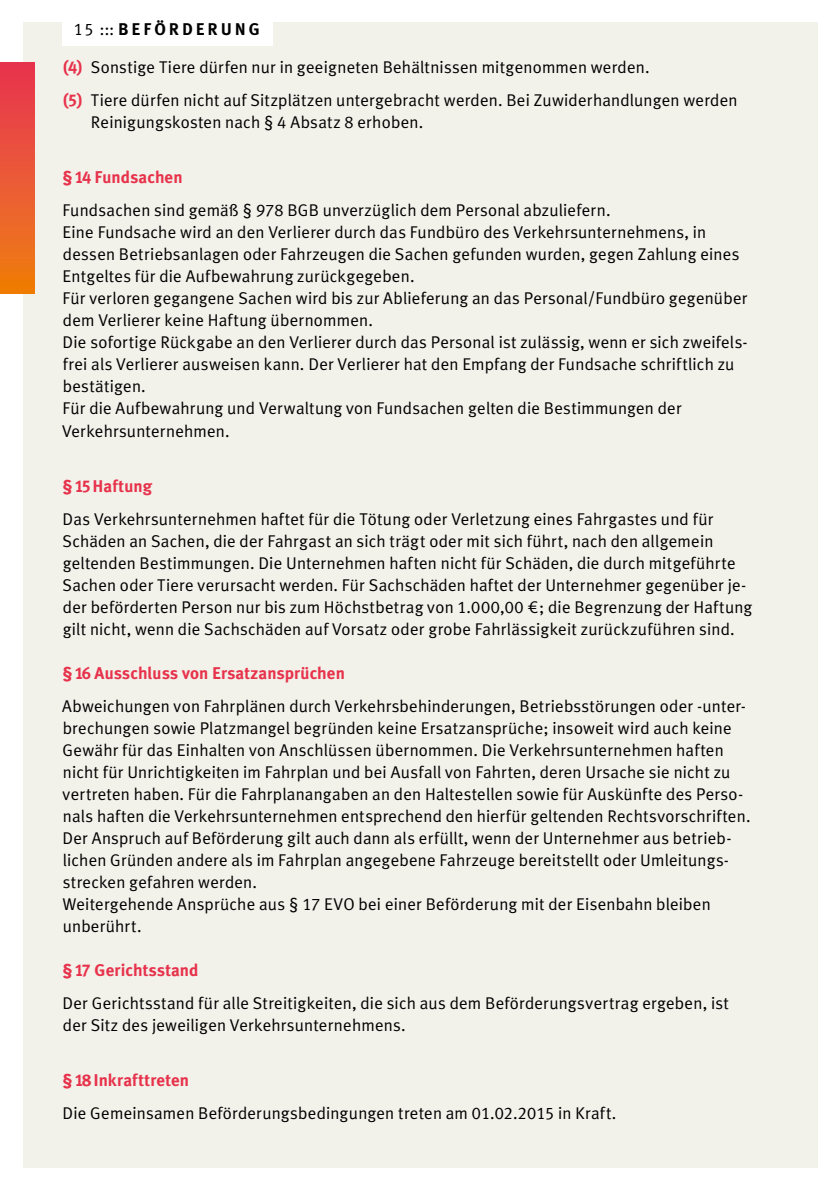
<style>
.page{position:relative;width:840px;height:1191px;background:#fff}
.page>*{position:absolute;margin:0;border:0;box-sizing:border-box;transform-origin:0 0}
.t1{font:17px/22px "Meta Plus Normal";letter-spacing:.01em;color:#000}
.t2{font:700 17px "Meta Plus";letter-spacing:.165em;color:#000}
.t3{font:17px "Meta Plus Normal Caps";color:#000}
.s1{font-family:"Meta Plus Normal";font-weight:400}
.s2{font-family:"Meta Plus Bold Caps";color:#e7324b}
.s3{font-family:"Meta Plus Normal Caps"}
.s4{font-family:"Meta Plus";font-weight:700;color:#e7324b}
.s5{font-family:"Meta Euro"}
</style>
<div class="page">
<div style="left:23px;top:23px;width:793px;height:1145px;background:#f2f1ea"></div>
<svg style="left:0;top:63px;width:34px;height:230px;background:#ea5831"></svg>
<div style="left:62px;top:0;width:210px;height:45px;background:#fff"></div>
<p class="t2" style="left:99px;top:19px;width:162px"><span class="s1">:::</span>BEFÖRDERUNG</p>
<p class="t1" style="left:63px;top:51px;width:675px;line-height:33px"><span class="s2">(4)</span> Sonstige Tiere dürfen nur in geeigneten Behältnissen mitgenommen werden.<br><span class="s2">(5)</span> Tiere dürfen nicht auf Sitzplätzen untergebracht werden. Bei Zuwiderhandlungen werden</p>
<p class="t1" style="left:91px;top:111px;width:333px">Reinigungskosten nach § <span class="s3">4</span> Absatz <span class="s3">8</span> erhoben.</p>
<p class="t1" style="left:62px;top:161px;width:549px;line-height:33px"><span class="s2">§ 14</span> <span class="s4">Fundsachen<br></span>Fundsachen sind gemäß § <span class="s3">978</span> BGB unverzüglich dem Personal abzuliefern.</p>
<p class="t1" style="left:62px;top:221px;width:686px">Eine Fundsache wird an den Verlierer durch das Fundbüro des Verkehrsunternehmens, in dessen Betriebsanlagen oder Fahrzeugen die Sachen gefunden wurden, gegen Zahlung eines Entgeltes für die Aufbewahrung zurückgegeben.<br>Für verloren gegangene Sachen wird bis zur Ablieferung an das Personal/Fundbüro gegenüber dem Verlierer keine Haftung übernommen.<br>Die sofortige Rückgabe an den Verlierer durch das Personal ist zulässig, wenn er sich zweifels&shy;frei als Verlierer ausweisen kann. Der Verlierer hat den Empfang der Fundsache schriftlich zu bestätigen.<br>Für die Aufbewahrung und Verwaltung von Fundsachen gelten die Bestimmungen der Verkehrsunternehmen.</p>
<p class="t3" style="left:74px;top:19px;width:11px">1</p>
<p class="t1" style="left:62px;top:469px;width:652px;line-height:33px"><span class="s2">§ 15</span> <span class="s4">Haftung<br></span>Das Verkehrsunternehmen haftet für die Tötung oder Verletzung eines Fahrgastes und für</p>
<p class="t1" style="left:62px;top:529px;width:691px">Schäden an Sachen, die der Fahrgast an sich trägt oder mit sich führt, nach den allgemein geltenden Bestimmungen. Die Unternehmen haften nicht für Schäden, die durch mitgeführte Sachen oder Tiere verursacht werden. Für Sachschäden haftet der Unternehmer gegenüber je&shy;der beförderten Person nur bis zum Höchstbetrag von <span class="s3">1.000,00</span> <span class="s5">1</span>; die Begrenzung der Haftung gilt nicht, wenn die Sachschäden auf Vorsatz oder grobe Fahrlässigkeit zurückzuführen sind.</p>
<p class="t1" style="left:62px;top:656px;width:684px;line-height:33px"><span class="s2">§ 16</span> <span class="s4">Ausschluss von Ersatzansprüchen<br></span>Abweichungen von Fahrplänen durch Verkehrsbehinderungen, Betriebsstörungen oder -unter-</p>
<p class="t1" style="left:62px;top:716px;width:689px">brechungen sowie Platzmangel begründen keine Ersatzansprüche; insoweit wird auch keine Gewähr für das Einhalten von Anschlüssen übernommen. Die Verkehrsunternehmen haften nicht für Unrichtigkeiten im Fahrplan und bei Ausfall von Fahrten, deren Ursache sie nicht zu vertreten haben. Für die Fahrplanangaben an den Haltestellen sowie für Auskünfte des Perso&shy;nals haften die Verkehrsunternehmen entsprechend den hierfür geltenden Rechtsvorschriften.<br>Der Anspruch auf Beförderung gilt auch dann als erfüllt, wenn der Unternehmer aus betrieb&shy;lichen Gründen andere als im Fahrplan angegebene Fahrzeuge bereitstellt oder Umleitungs&shy;strecken gefahren werden.<br>Weitergehende Ansprüche aus § <span class="s3">17</span> EVO bei einer Beförderung mit der Eisenbahn bleiben unberührt.</p>
<p class="t1" style="left:62px;top:953px;width:667px;line-height:33px"><span class="s2">§ 17</span> <span class="s4">Gerichtsstand<br></span>Der Gerichtsstand für alle Streitigkeiten, die sich aus dem Beförderungsvertrag ergeben, ist</p>
<p class="t1" style="left:63px;top:1013px;width:344px">der Sitz des jeweiligen Verkehrsunternehmens.</p>
<p class="t1" style="left:62px;top:1063px;width:555px;line-height:33px"><span class="s2">§ 18</span><span class="s4">Inkrafttreten<br></span>Die Gemeinsamen Beförderungsbedingungen treten am <span class="s3">01.02.2015</span> in Kraft.</p>
</div>
